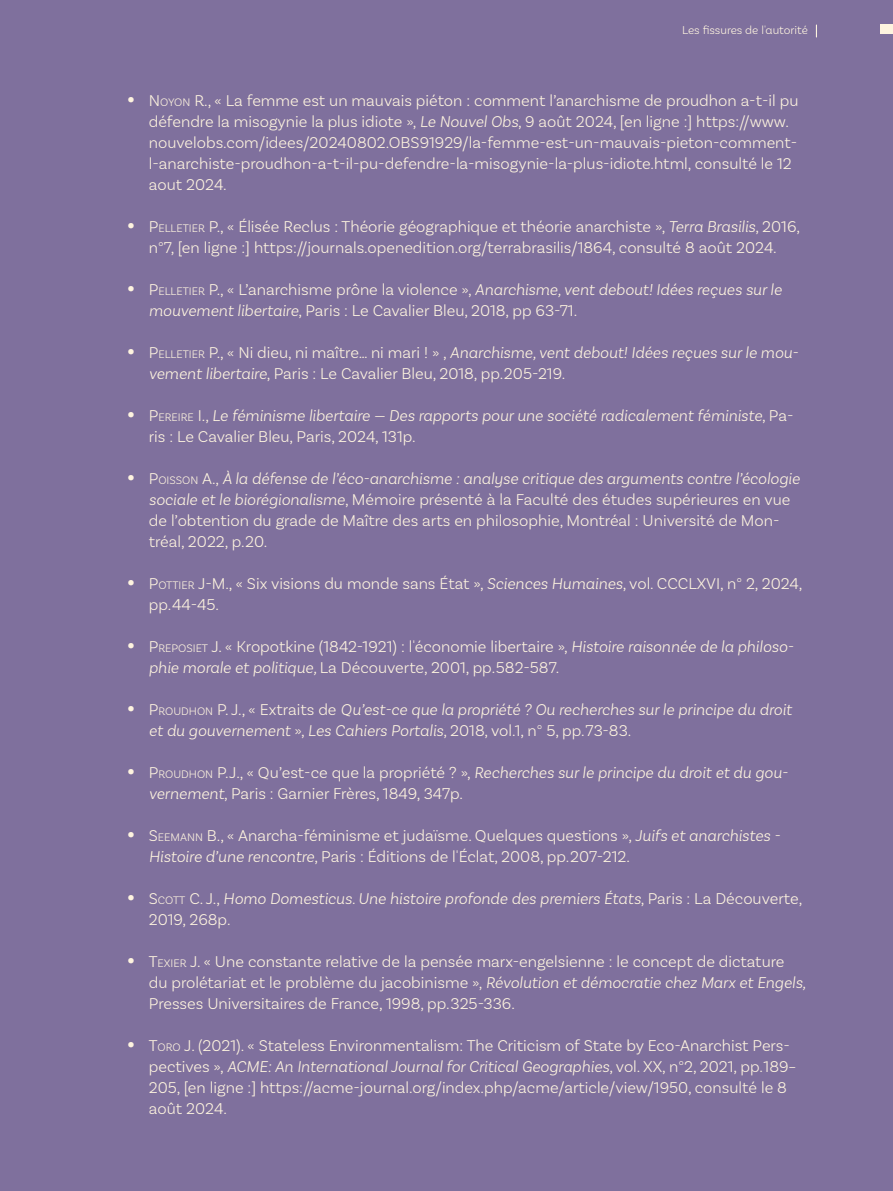
<style>
.page{position:relative;width:893px;height:1191px;background:#7f709d}
.page>*{position:absolute;margin:0;border:0;box-sizing:border-box;transform-origin:0 0}
.t1{font:300 16.5px/21px "Basic Sans";color:#fef4df}
.t2{font:italic 300 16.5px/21px "Basic Sans";color:#fef4df}
.t3{font:300 12px "Basic Sans";color:#fef4df}
.t4{font:300 11.55px "Basic Sans";color:#fef4df}
.s1{font-family:"Mokoko";font-weight:900}
.s2{font-style:inherit}
.s3{font-size:11.55px}
.s4{font-style:italic}
.s5{font-family:"Mokoko";font-weight:900;font-style:normal}
.s6{font-style:normal}
.s7{font-style:normal;font-size:11.55px}
.s8{font-family:"Mokoko";font-weight:900;font-size:16.5px}
.s9{font-size:16.5px}
</style>
<div class="page">
<svg style="left:816px;top:25px;width:1px;height:12px"></svg>
<div style="left:880px;top:24px;width:13px;height:10px;background:#fef4df"></div>
<p class="t3" style="left:682px;top:23px;width:127px">Les fissures de l'autorité</p>
<p class="t1" style="left:149px;top:89px;width:651px;text-indent:-21px"><span class="s1">¬</span> <span class="s2">N</span> <span class="s3">OYON</span> R., « La femme est un mauvais piéton : comment l’anarchisme de proudhon a-t-il pu défendre la misogynie la plus idiote », <span class="s4">Le Nouvel Obs</span>, 9 août 2024, [en ligne :] https://www. nouvelobs.com/idees/20240802.OBS91929/la-femme-est-un-mauvais-pieton-comment&shy;l-anarchiste-proudhon-a-t-il-pu-defendre-la-misogynie-la-plus-idiote.html, consulté le 12 aout 2024.</p>
<p class="t1" style="left:128px;top:215px;width:674px;text-align:center"><span class="s1">¬</span> <span class="s2">P</span><span class="s3">ELLETIER</span> <span class="s2">P.</span>, « Élisée Reclus : Théorie géographique et théorie anarchiste », <span class="s4">Terra Brasilis</span>, 2016, n°7, [en ligne :] https://journals.openedition.org/terrabrasilis/1864, consulté 8 août 2024.</p>
<p class="t1" style="left:149px;top:278px;width:635px;text-indent:-21px"><span class="s1">¬</span> <span class="s2">P</span><span class="s3">ELLETIER</span> P., « L’anarchisme prône la violence », <span class="s4">Anarchisme, vent debout! Idées reçues sur le mouvement libertaire</span>, Paris : Le Cavalier Bleu, 2018, pp 63-71.</p>
<p class="t1" style="left:149px;top:341px;width:651px;text-indent:-21px"><span class="s1">¬</span> <span class="s2">P</span><span class="s3">ELLETIER</span> P., « Ni dieu, ni maître… ni mari ! » , <span class="s4">Anarchisme, vent debout! Idées reçues sur le mou&shy;vement libertaire</span>, Paris : Le Cavalier Bleu, 2018, pp.205-219.</p>
<p class="t2" style="left:149px;top:404px;width:646px;text-indent:-21px"><span class="s5">¬</span> <span class="s6">P</span><span class="s7">EREIRE</span> <span class="s6">I.,</span> Le féminisme libertaire — Des rapports pour une société radicalement féministe<span class="s6">, Pa&shy;ris : Le Cavalier Bleu, Paris, 2024, 131p.</span></p>
<p class="t1" style="left:149px;top:467px;width:652px;text-indent:-21px"><span class="s1">¬</span> <span class="s2">P</span><span class="s3">OISSON</span> A., <span class="s4">À la défense de l’éco-anarchisme : analyse critique des arguments contre l’écologie sociale et le biorégionalisme</span>, Mémoire présenté à la Faculté des études supérieures en vue de l’obtention du grade de Maître des arts en philosophie, Montréal : Université de Mon&shy;tréal, 2022, p.20.</p>
<p class="t1" style="left:149px;top:572px;width:655px;text-indent:-21px"><span class="s1">¬</span> <span class="s2">P</span><span class="s3">OTTIER</span> J-M., « Six visions du monde sans État », <span class="s4">Sciences Humaines</span>, vol. CCCLXVI, n° 2, 2024, pp.44-45.</p>
<p class="t1" style="left:149px;top:635px;width:646px;text-indent:-21px"><span class="s1">¬</span> <span class="s2">P</span><span class="s3">REPOSIET</span> J. « Kropotkine (1842-1921) : l'économie libertaire », <span class="s4">Histoire raisonnée de la philoso&shy;phie morale et politique,</span> La Découverte, 2001, pp.582-587.</p>
<p class="t2" style="left:149px;top:698px;width:645px;text-indent:-21px"><span class="s5">¬</span> <span class="s6">P</span><span class="s7">ROUDHON</span> <span class="s6">P. J., « Extraits de</span> Qu’est-ce que la propriété ? Ou recherches sur le principe du droit et du gouvernement <span class="s6">»,</span> Les Cahiers Portalis<span class="s6">, 2018, vol.1, n° 5, pp.73-83.</span></p>
<p class="t1" style="left:149px;top:761px;width:641px;text-indent:-21px"><span class="s1">¬</span> <span class="s2">P</span><span class="s3">ROUDHON</span> P.J., « Qu’est-ce que la propriété ? », <span class="s4">Recherches sur le principe du droit et du gou&shy;vernement</span>, Paris : Garnier Frères, 1849, 347p.</p>
<p class="t4" style="left:128px;top:830px;width:39px"><span class="s8">¬</span> <span class="s9">S</span>EEM</p>
<p class="t1" style="left:149px;top:824px;width:633px;text-indent:31px"><span class="s3">ANN</span> B., « Anarcha-féminisme et judaïsme. Quelques questions », <span class="s4">Juifs et anarchistes -<br>Histoire d’une rencontre</span>, Paris : Éditions de l'Éclat, 2008, pp.207-212.</p>
<p class="t2" style="left:149px;top:887px;width:655px;text-indent:-21px"><span class="s5">¬</span> <span class="s6">S</span><span class="s7">COTT</span> <span class="s6">C. J.,</span> Homo Domesticus. Une histoire profonde des premiers États<span class="s6">, Paris : La Découverte,<br>2019, 268p.</span></p>
<p class="t1" style="left:149px;top:950px;width:659px;text-indent:-21px"><span class="s1">¬</span> <span class="s2">T</span><span class="s3">EXIER</span> J. « Une constante relative de la pensée marx-engelsienne : le concept de dictature du prolétariat et le problème du jacobinisme », <span class="s4">Révolution et démocratie chez Marx et Engels,<br></span>Presses Universitaires de France, 1998, pp.325-336.</p>
<p class="t1" style="left:149px;top:1034px;width:649px;text-indent:-21px"><span class="s1">¬</span> <span class="s2">T</span><span class="s3">ORO</span> J. (2021). « Stateless Environmentalism: The Criticism of State by Eco-Anarchist Pers&shy;pectives », <span class="s4">ACME: An International Journal for Critical Geographies</span>, vol. XX, n°2, 2021, pp.189– 205, [en ligne :] https://acme-journal.org/index.php/acme/article/view/1950, consulté le 8 août 2024.</p>
</div>
